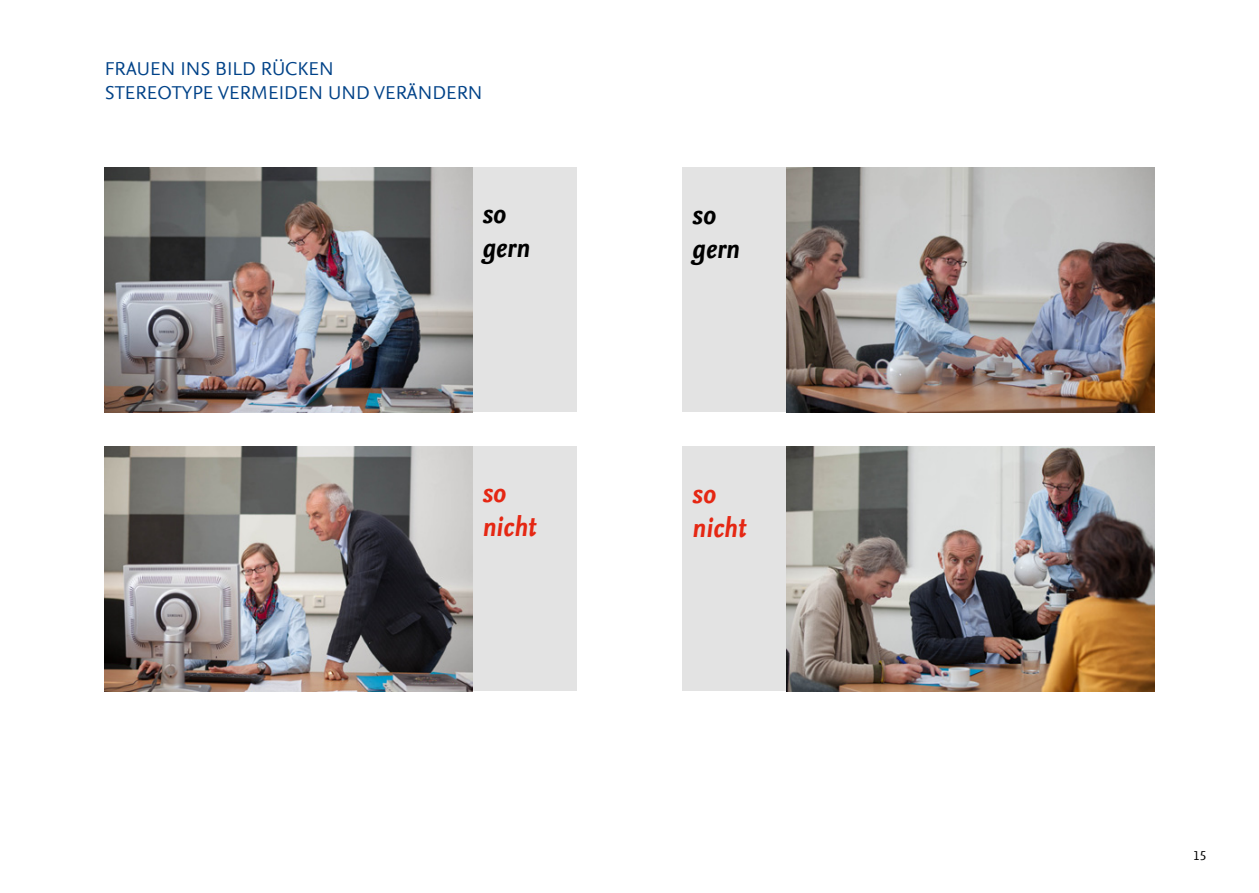
<style>
.page{position:relative;width:1259px;height:893px;background:#fff}
.page>*{position:absolute;margin:0;border:0;box-sizing:border-box;transform-origin:0 0}
.t1{font:italic 700 28.5px/34.2px "Nexus Sans";color:#e52713}
.t2{font:italic 700 28.5px/34.2px "Nexus Sans";color:#000}
.t3{font:19.5px/23.4px "Nexus Sans";color:#004288}
.t4{font:13.5px "Nexus Sans TF";color:#000}
</style>
<div class="page">
<div style="left:105px;top:446px;width:472px;height:245px;background:#e3e3e3"></div>
<img style="left:105px;top:446px;width:367px;height:245px">
<div style="left:105px;top:167px;width:472px;height:245px;background:#e3e3e3"></div>
<img style="left:105px;top:167px;width:367px;height:245px">
<div style="left:682px;top:446px;width:472px;height:245px;background:#e3e3e3"></div>
<img style="left:787px;top:446px;width:367px;height:245px">
<div style="left:682px;top:167px;width:472px;height:245px;background:#e3e3e3"></div>
<img style="left:787px;top:167px;width:367px;height:245px">
<p class="t3" style="left:105px;top:57px;width:379px;text-indent:156px">RÜCKEN<br>STEREOTYPE VERM EIDEN UND VERÄNDERN</p>
<p class="t3" style="left:105px;top:57px;width:22px">FRAUEN</p>
<p class="t3" style="left:180px;top:57px;width:11px">INS</p>
<p class="t3" style="left:215px;top:57px;width:22px">BILD</p>
<h1 class="t2" style="left:482px;top:197px;width:49px">so gern</h1>
<h1 class="t1" style="left:482px;top:476px;width:56px">so nicht</h1>
<h1 class="t2" style="left:692px;top:198px;width:49px">so gern</h1>
<h1 class="t1" style="left:692px;top:477px;width:56px">so nicht</h1>
<p class="t4" style="left:1193px;top:848px;width:15px">15</p>
</div>
